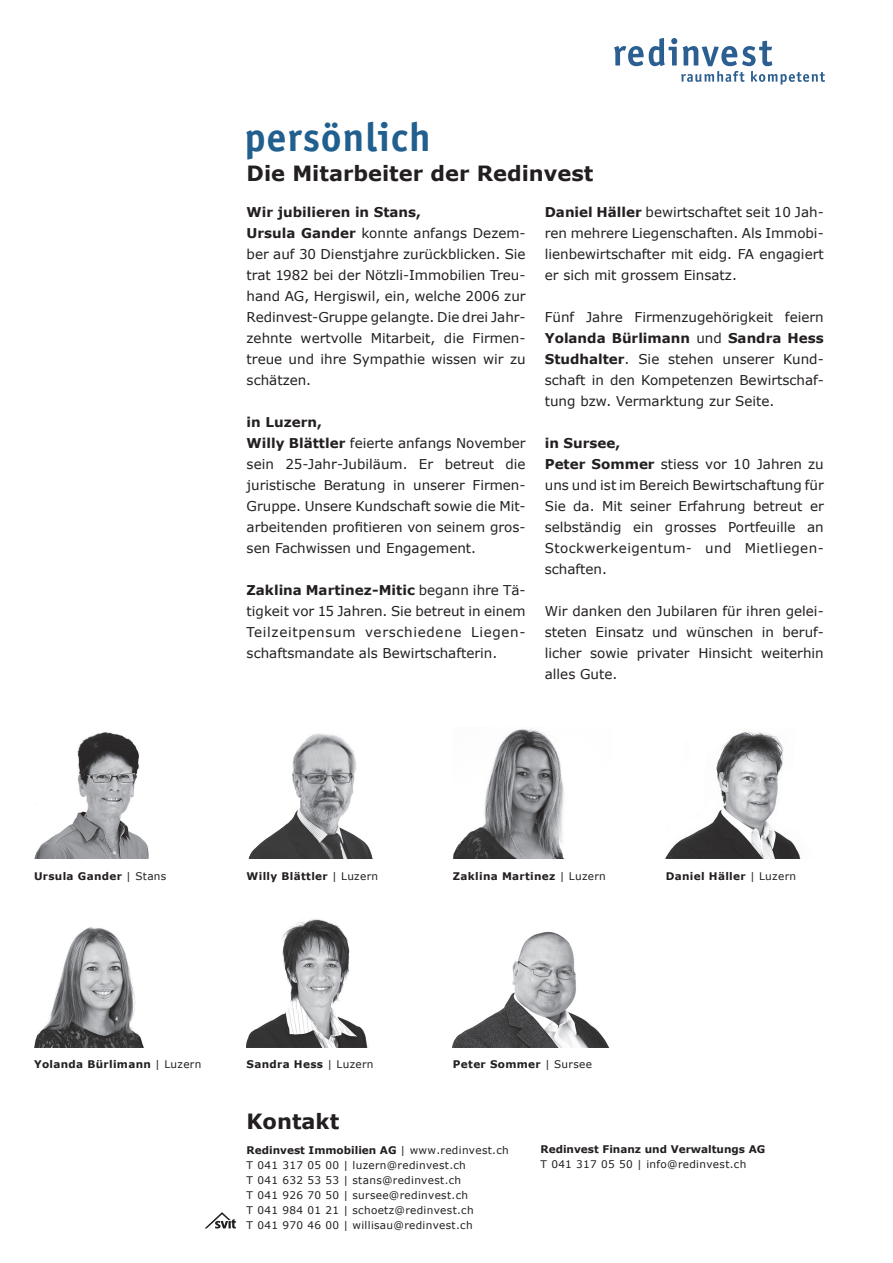
<style>
.page{position:relative;width:893px;height:1263px;background:#fff}
.page>*{position:absolute;margin:0;border:0;box-sizing:border-box;transform-origin:0 0}
.t1{font:700 40.5px "Officina Sans ITC Std";letter-spacing:.03em;color:#215f8e}
.t2{font:700 21px "Verdana";color:#231f20}
.t3{font:13.5px/21px "Verdana";color:#231f20;text-align:justify}
.t4{font:10.5px/15px "Verdana";letter-spacing:.03em;color:#231f20}
.t5{font:700 10.5px "Verdana";letter-spacing:.03em;color:#231f20}
.t6{font:700 10.5px "Verdana";color:#231f20}
.s1{font-weight:700}
.s2{font-weight:400}
</style>
<div class="page">
<img style="left:34px;top:732px;width:115px;height:127px">
<img style="left:34px;top:927px;width:110px;height:120px">
<img style="left:248px;top:733px;width:125px;height:126px">
<img style="left:247px;top:919px;width:121px;height:128px">
<img style="left:453px;top:729px;width:112px;height:130px">
<img style="left:666px;top:731px;width:135px;height:128px">
<img style="left:453px;top:931px;width:156px;height:116px">
<svg style="left:614px;top:38px;width:211px;height:47px"></svg>
<svg style="left:205px;top:1212px;width:31px;height:17px"></svg>
<h1 class="t1" style="left:244px;top:112px;width:187px">persönlich</h1>
<h2 class="t2" style="left:247px;top:158px;width:348px">Die Mitarbeiter der Redinvest</h2>
<p class="t3" style="left:247px;top:201px;width:281px;text-align:left"><span class="s1">Wir jubilieren in Stans,<br>Ursula Gander</span> konnte anfangs Dezem&shy;ber auf 30 Dienstjahre zurückblicken. Sie trat 1982 bei der Nötzli-Immobilien Treu&shy;hand AG, Hergiswil, ein, welche 2006 zur Redinvest-Gruppe gelangte. Die drei Jahr&shy;zehnte wertvolle Mitarbeit, die Firmen&shy;treue und ihre Sympathie wissen wir zu schätzen.</p>
<p class="t3" style="left:247px;top:411px;width:281px;text-align:left"><span class="s1">in Luzern,<br>Willy Blättler</span> feierte anfangs November sein 25-Jahr-Jubiläum. Er betreut die juristische Beratung in unserer Firmen-Gruppe. Unsere Kundschaft sowie die Mit&shy;arbeitenden profitieren von seinem gros&shy;sen Fachwissen und Engagement.</p>
<p class="t3" style="left:247px;top:579px;width:281px"><span class="s1">Zaklina Martinez-Mitic</span> begann ihre Tä&shy;tigkeit vor 15 Jahren. Sie betreut in einem Teilzeitpensum verschiedene Liegen&shy;schaftsmandate als Bewirtschafterin.</p>
<p class="t3" style="left:545px;top:201px;width:281px"><span class="s1">Daniel Häller</span> bewirtschaftet seit 10 Jah&shy;ren mehrere Liegenschaften. Als Immobi&shy;lienbewirtschafter mit eidg. FA engagiert er sich mit grossem Einsatz.</p>
<p class="t3" style="left:545px;top:306px;width:281px">Fünf Jahre Firmenzugehörigkeit feiern <span class="s1">Yolanda Bürlimann</span> und <span class="s1">Sandra Hess Studhalter</span>. Sie stehen unserer Kund&shy;schaft in den Kompetenzen Bewirtschaf&shy;tung bzw. Vermarktung zur Seite.</p>
<p class="t3" style="left:545px;top:432px;width:281px;text-align:left"><span class="s1">in Sursee,<br>Peter Sommer</span> stiess vor 10 Jahren zu uns und ist im Bereich Bewirtschaftung für<br>Sie da. Mit seiner Erfahrung betreut er selbständig ein grosses Portfeuille an<br>Stockwerkeigentum- und Mietliegen&shy;schaften.</p>
<p class="t3" style="left:545px;top:600px;width:280px">Wir danken den Jubilaren für ihren gelei&shy;steten Einsatz und wünschen in beruf&shy;licher sowie privater Hinsicht weiterhin alles Gute.</p>
<p class="t5" style="left:34px;top:868px;width:134px">Ursula Gander <span class="s2">| Stans</span></p>
<p class="t5" style="left:247px;top:868px;width:133px">Willy Blättler <span class="s2">| Luzern</span></p>
<p class="t5" style="left:453px;top:868px;width:154px">Zaklina Martinez <span class="s2">| Luzern</span></p>
<p class="t5" style="left:666px;top:868px;width:132px">Daniel Häller <span class="s2">| Luzern</span></p>
<p class="t5" style="left:34px;top:1057px;width:169px">Yolanda Bürlimann <span class="s2">| Luzern</span></p>
<p class="t5" style="left:247px;top:1057px;width:128px">Sandra Hess <span class="s2">| Luzern</span></p>
<p class="t5" style="left:453px;top:1057px;width:141px">Peter Sommer <span class="s2">| Sursee</span></p>
<h2 class="t2" style="left:246px;top:1106px;width:94px">Kontakt</h2>
<p class="t4" style="left:247px;top:1142px;width:264px"><span class="s1">Redinvest Immobilien AG</span> | www.redinvest.ch T 041 317 05 00 | luzern@redinvest.ch<br>T 041 632 53 53 | stans@redinvest.ch<br>T 041 926 70 50 | sursee@redinvest.ch<br>T 041 984 01 21 | schoetz@redinvest.ch<br>T 041 970 46 00 | willisau@redinvest.ch</p>
<p class="t6" style="left:540px;top:1142px;width:226px">Redinvest Finanz und Verwaltungs AG</p>
<p class="t4" style="left:540px;top:1156px;width:207px">T 041 317 05 50 | info@redinvest.ch</p>
</div>
